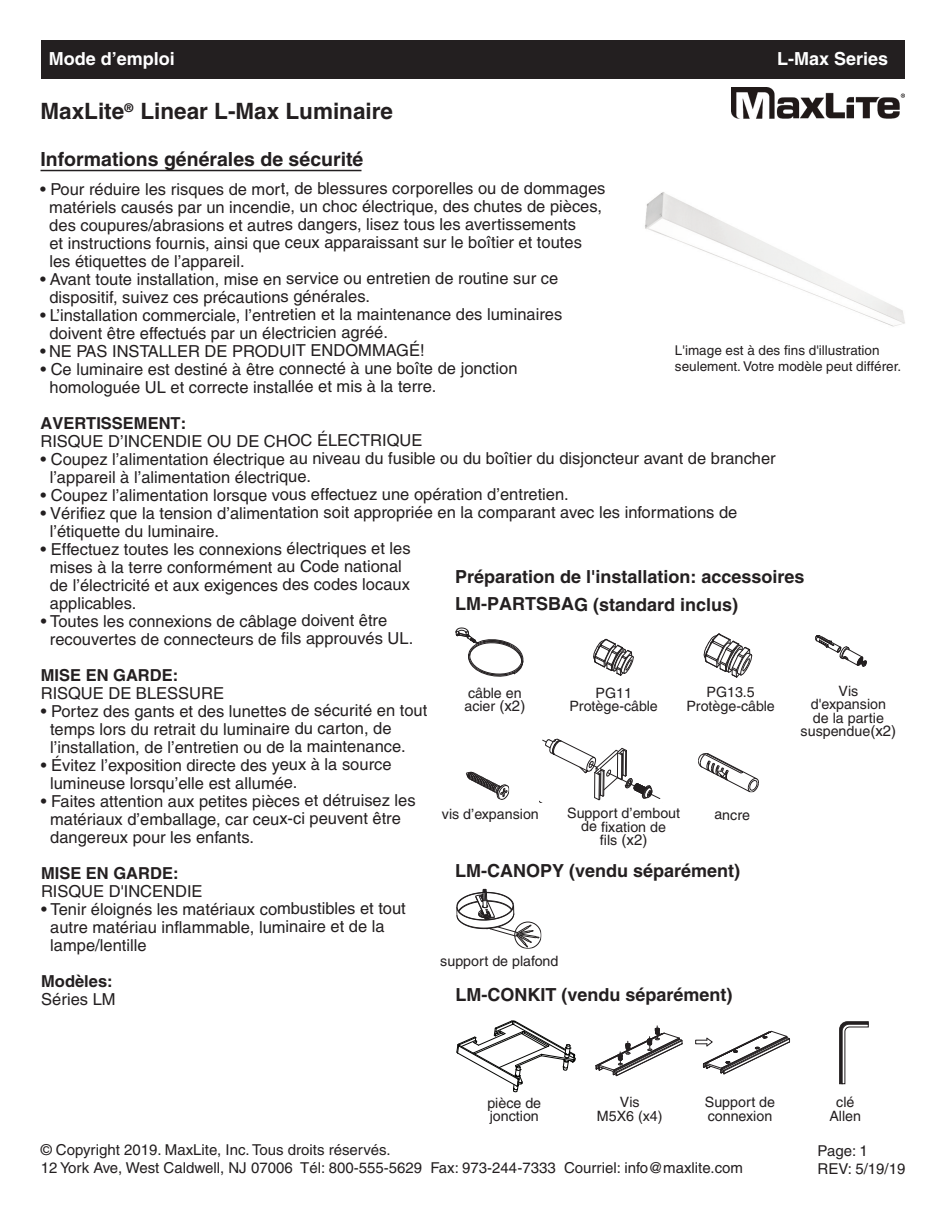
<style>
.page{position:relative;width:945px;height:1215px;background:#fff}
.page>*{position:absolute;margin:0;border:0;box-sizing:border-box;transform-origin:0 0}
.t1{font:700 22.5px "Helvetica";color:#231f20}
.t2{font:700 19.5px "Helvetica";color:#231f20}
.t3{font:700 18px "Helvetica";color:#231f20}
.t4{font:700 18px "Helvetica";color:#fff}
.t5{font:16.5px/18px "Helvetica";color:#231f20}
.t6{font:700 16.5px "Helvetica";color:#231f20}
.t7{font:15px/18px "Helvetica";color:#231f20}
.t8{font:14.25px/13.5px "Helvetica";color:#231f20;text-align:center}
.t9{font:13.5px/16.2px "Helvetica";color:#231f20}
.t10{font:700 12px "Helvetica";color:#231f20}
.s1{font-size:15px}
</style>
<div class="page">
<div style="left:41px;top:40px;width:864px;height:39px;background:#231f20"></div>
<img style="left:732px;top:87px;width:173px;height:32px">
<img style="left:645px;top:192px;width:260px;height:135px">
<svg style="left:698px;top:753px;width:61px;height:40px"></svg>
<svg style="left:456px;top:889px;width:84px;height:59px"></svg>
<div style="left:515px;top:922px;width:26px;height:27px;border:1px solid #211d1e;border-radius:50%"></div>
<svg style="left:456px;top:627px;width:67px;height:50px"></svg>
<svg style="left:596px;top:1026px;width:87px;height:50px"></svg>
<svg style="left:703px;top:1031px;width:87px;height:44px"></svg>
<svg style="left:593px;top:639px;width:41px;height:37px"></svg>
<svg style="left:815px;top:635px;width:52px;height:32px"></svg>
<svg style="left:539px;top:738px;width:122px;height:64px"></svg>
<svg style="left:466px;top:772px;width:43px;height:28px"></svg>
<svg style="left:839px;top:1021px;width:30px;height:64px"></svg>
<hr style="left:41px;top:170px;width:321px;height:1px;background:#231f20">
<svg style="left:704px;top:634px;width:48px;height:44px"></svg>
<svg style="left:457px;top:1021px;width:119px;height:71px"></svg>
<p class="t4" style="left:49px;top:52px;width:128px">Mode d’emploi</p>
<p class="t4" style="left:777px;top:52px;width:113px">L-Max Series</p>
<h1 class="t1" style="left:40px;top:103px;width:354px">MaxLite Linear L-Max Luminaire</h1>
<p class="t10" style="left:125px;top:104px;width:10px">®</p>
<p class="t2" style="left:40px;top:152px;width:324px">Informations générales de sécurité</p>
<p class="t5" style="left:49px;top:181px;width:558px;text-indent:-9px">• Pour réduire les risques de mort, de blessures corporelles ou de dommages matériels causés par un incendie, un choc électrique, des chutes de pièces, des coupures/abrasions et autres dangers, lisez tous les avertissements<br>et instructions fournis, ainsi que ceux apparaissant sur le boîtier et toutes les étiquettes de l’appareil.</p>
<p class="t5" style="left:49px;top:271px;width:510px;text-indent:-9px">• Avant toute installation, mise en service ou entretien de routine sur ce dispositif, suivez ces précautions générales.</p>
<p class="t5" style="left:49px;top:307px;width:514px;text-indent:-9px">• L’installation commerciale, l’entretien et la maintenance des luminaires doivent être effectués par un électricien agréé.</p>
<p class="t5" style="left:40px;top:343px;width:386px">• NE PAS INSTALLER DE PRODUIT ENDOMMAGÉ!</p>
<p class="t5" style="left:50px;top:361px;width:470px;text-indent:-9px">• Ce luminaire est destiné à être connecté à une boîte de jonction homologuée UL et correcte installée et mis à la terre.</p>
<p class="t6" style="left:40px;top:417px;width:147px">AVERTISSEMENT:</p>
<p class="t5" style="left:40px;top:433px;width:383px">RISQUE D’INCENDIE OU DE CHOC ÉLECTRIQUE</p>
<p class="t5" style="left:50px;top:451px;width:728px;text-indent:-9px">• Coupez l’alimentation électrique au niveau du fusible ou du boîtier du disjoncteur avant de brancher l’appareil à l’alimentation électrique.</p>
<p class="t5" style="left:41px;top:487px;width:530px">• Coupez l’alimentation lorsque vous effectuez une opération d’entretien.</p>
<p class="t5" style="left:50px;top:505px;width:689px;text-indent:-9px">• Vérifiez que la tension d’alimentation soit appropriée en la comparant avec les informations de l’étiquette du luminaire.</p>
<p class="t5" style="left:50px;top:541px;width:362px;text-indent:-9px">• Effectuez toutes les connexions électriques et les mises à la terre conformément au Code national de l’électricité et aux exigences des codes locaux applicables.</p>
<p class="t5" style="left:50px;top:613px;width:365px;text-indent:-9px">• Toutes les connexions de câblage doivent être recouvertes de connecteurs de fils approuvés UL.</p>
<p class="t6" style="left:41px;top:669px;width:139px">MISE EN GARDE:</p>
<p class="t5" style="left:41px;top:685px;width:185px">RISQUE DE BLESSURE</p>
<p class="t5" style="left:50px;top:703px;width:379px;text-indent:-9px">• Portez des gants et des lunettes de sécurité en tout temps lors du retrait du luminaire du carton, de l’installation, de l’entretien ou de la maintenance.</p>
<p class="t5" style="left:50px;top:757px;width:343px;text-indent:-9px">• Évitez l’exposition directe des yeux à la source lumineuse lorsqu’elle est allumée.</p>
<p class="t5" style="left:50px;top:793px;width:367px;text-indent:-9px">• Faites attention aux petites pièces et détruisez les matériaux d’emballage, car ceux-ci peuvent être dangereux pour les enfants.</p>
<p class="t6" style="left:41px;top:867px;width:139px">MISE EN GARDE:</p>
<p class="t5" style="left:41px;top:883px;width:163px">RISQUE D'INCENDIE</p>
<p class="t5" style="left:50px;top:901px;width:357px;text-indent:-9px">• Tenir éloignés les matériaux combustibles et tout autre matériau inflammable, luminaire et de la lampe/lentille</p>
<p class="t6" style="left:41px;top:975px;width:73px">Modèles:</p>
<p class="t5" style="left:41px;top:992px;width:76px">Séries LM</p>
<p class="t9" style="left:675px;top:343px;width:228px">L'image est à des fins d'illustration seulement. Votre modèle peut différer.</p>
<p class="t3" style="left:455px;top:570px;width:351px">Préparation de l'installation: accessoires</p>
<p class="t3" style="left:455px;top:598px;width:285px">LM-PARTSBAG (standard inclus)</p>
<p class="t8" style="left:801px;top:685px;width:97px">Vis d'expansion<br>de la partie suspendue<span class="s1">(x2)</span></p>
<p class="t8" style="left:686px;top:687px;width:90px">PG13.5<br>Protège-câble</p>
<p class="t8" style="left:464px;top:687px;width:62px;text-align:left">câble en acier <span class="s1">(x2)</span></p>
<p class="t8" style="left:569px;top:687px;width:90px">PG11<br>Protège-câble</p>
<p class="t8" style="left:567px;top:808px;width:115px">Support d’embout de fixation de<br>fils <span class="s1">(x2)</span></p>
<p class="t8" style="left:442px;top:808px;width:99px">vis d’expansion</p>
<p class="t8" style="left:714px;top:809px;width:37px">ancre</p>
<p class="t3" style="left:455px;top:864px;width:287px">LM-CANOPY (vendu séparément)</p>
<p class="t8" style="left:440px;top:956px;width:120px">support de plafond</p>
<p class="t3" style="left:456px;top:988px;width:279px">LM-CONKIT (vendu séparément)</p>
<p class="t8" style="left:487px;top:1097px;width:55px;text-align:left">pièce de jonction</p>
<p class="t8" style="left:829px;top:1097px;width:33px">clé<br>Allen</p>
<p class="t8" style="left:597px;top:1097px;width:67px">Vis<br>M5X6 (x4)</p>
<p class="t8" style="left:705px;top:1097px;width:72px;text-align:left">Support de connexion</p>
<p class="t7" style="left:41px;top:1142px;width:704px">© Copyright 2019. MaxLite, Inc. Tous droits réservés.<br>12 York Ave, West Caldwell, NJ 07006 Tél: 800-555-5629 Fax: 973-244-7333 Courriel: info@maxlite.com</p>
<p class="t7" style="left:818px;top:1143px;width:89px">Page: 1<br>REV: 5/19/19</p>
</div>
